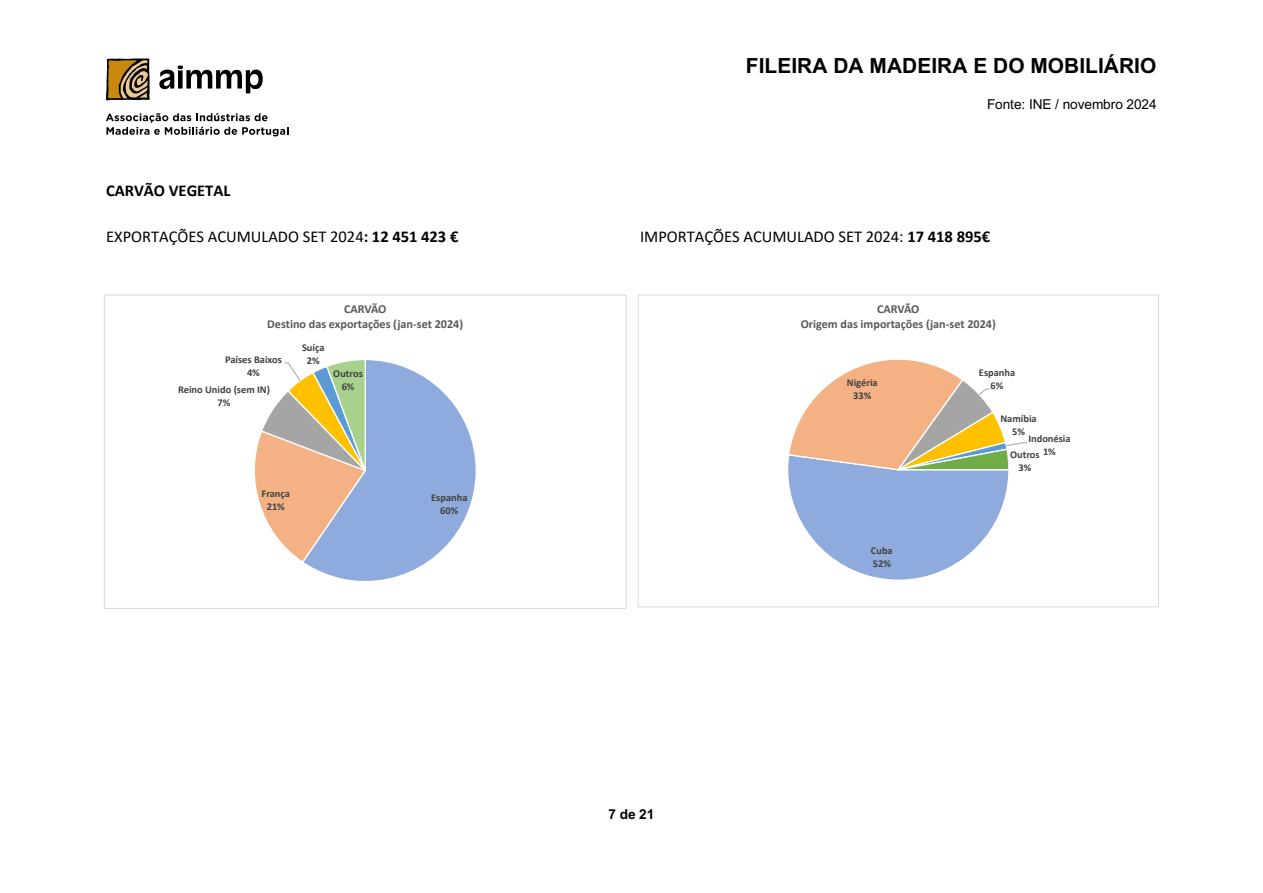
<style>
.page{position:relative;width:1263px;height:893px;background:#fff}
.page>*{position:absolute;margin:0;border:0;box-sizing:border-box;transform-origin:0 0}
.t1{font:700 20.85px "Arial";letter-spacing:.005em;color:#000}
.t2{font:16.5px "Calibri";color:#000}
.t3{font:700 16.5px "Calibri";color:#000}
.t4{font:13.65px "Arial";letter-spacing:-.005em;color:#000}
.t5{font:700 13.65px "Arial";color:#000}
.t6{font:700 12.15px/14.9px "Calibri";color:#595959;text-align:center}
.t7{font:700 10.5px/13px "Calibri";color:#404040;text-align:center}
.t8{font:700 10.35px/13px "Calibri";color:#404040;text-align:center}
.s1{font-weight:700}
</style>
<div class="page">
<svg style="left:255px;top:360px;width:221px;height:221px"></svg>
<div style="left:104px;top:295px;width:522px;height:314px;border:1px solid #d9d9d9"></div>
<svg style="left:788px;top:359px;width:239px;height:221px"></svg>
<div style="left:638px;top:295px;width:521px;height:312px;border:1px solid #d9d9d9"></div>
<svg style="left:106px;top:58px;width:44px;height:43px;background:#896e3c"></svg>
<svg style="left:159px;top:65px;width:104px;height:28px"></svg>
<svg style="left:106px;top:113px;width:182px;height:23px"></svg>
<p class="t1" style="left:746px;top:51px;width:412px">FILEIRA DA MADEIRA E DO MOBILIÁRIO</p>
<p class="t4" style="left:987px;top:95px;width:171px">Fonte: INE / novembro 2024</p>
<p class="t3" style="left:106px;top:179px;width:126px">CARVÃO VEGETAL</p>
<p class="t2" style="left:106px;top:225px;width:354px">EXPORTAÇÕES ACUMULADO SET 2024<span class="s1">: 12 451 423 €</span></p>
<p class="t2" style="left:640px;top:225px;width:352px">IMPORTAÇÕES ACUMULADO SET 2024: <span class="s1">17 418 895€</span></p>
<p class="t6" style="left:267px;top:301px;width:197px">CARVÃO<br>Destino das exportações (jan-set 2024)</p>
<p class="t7" style="left:225px;top:352px;width:58px">Países Baixos<br>4%</p>
<p class="t7" style="left:178px;top:382px;width:94px">Reino Unido (sem IN)<br>7%</p>
<p class="t7" style="left:302px;top:341px;width:24px">Suíça<br>2%</p>
<p class="t7" style="left:333px;top:367px;width:31px">Outros<br>6%</p>
<p class="t7" style="left:262px;top:487px;width:30px">França<br>21%</p>
<p class="t7" style="left:431px;top:491px;width:38px">Espanha<br>60%</p>
<p class="t5" style="left:608px;top:805px;width:47px">7 de 21</p>
<p class="t6" style="left:801px;top:301px;width:197px">CARVÃO<br>Origem das importações (jan-set 2024)</p>
<p class="t8" style="left:847px;top:376px;width:32px">Nigéria<br>33%</p>
<p class="t8" style="left:871px;top:544px;width:23px;text-align:left">Cuba<br>52%</p>
<p class="t8" style="left:979px;top:366px;width:38px">Espanha<br>6%</p>
<p class="t8" style="left:1000px;top:412px;width:38px">Namíbia<br>5%</p>
<p class="t8" style="left:1010px;top:431px;width:62px;line-height:15.6px;text-align:left;text-indent:18px">Indonésia<br>Outros 1%</p>
<p class="t8" style="left:1018px;top:461px;width:14px">3%</p>
</div>
